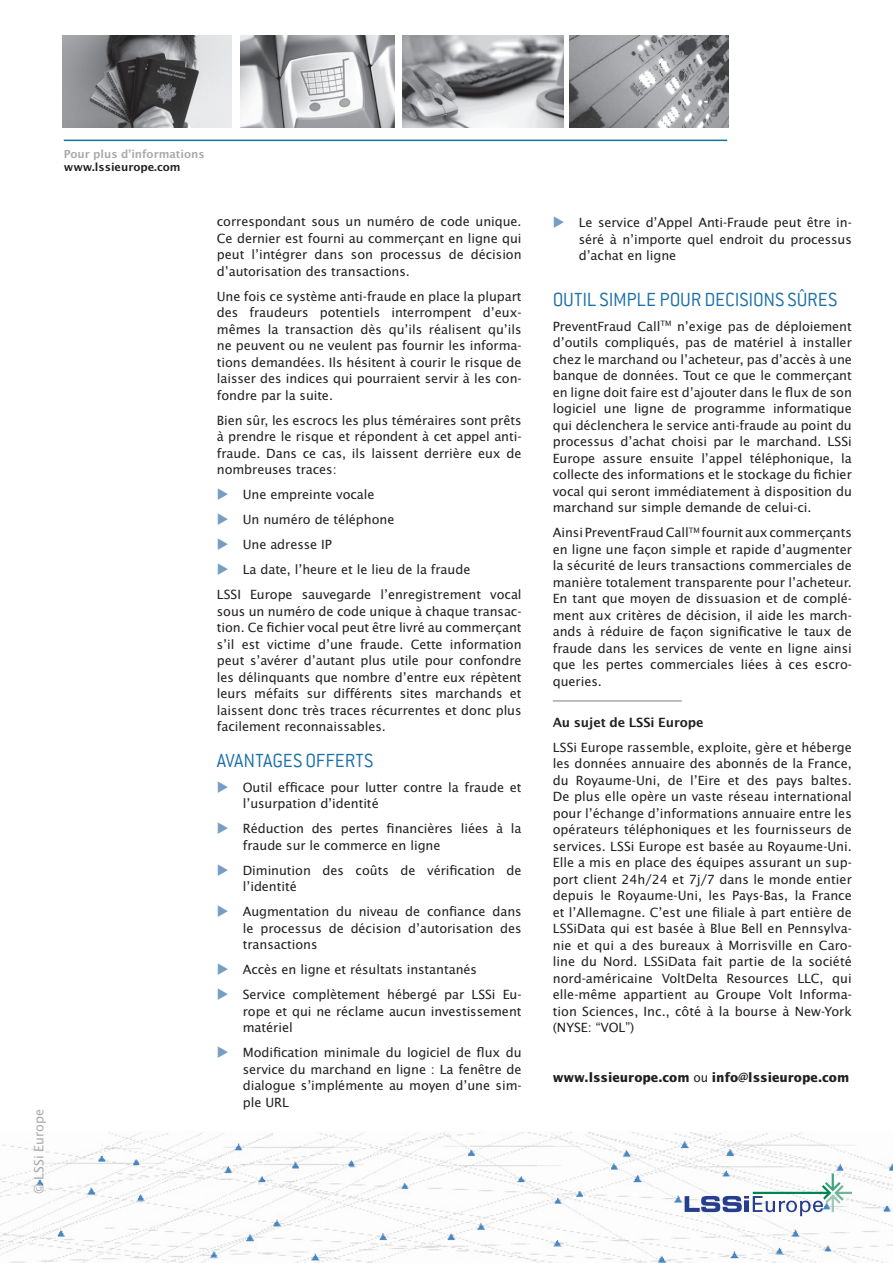
<style>
.page{position:relative;width:893px;height:1263px;background:#fff}
.page>*{position:absolute;margin:0;border:0;box-sizing:border-box;transform-origin:0 0}
.t1{font:300 21px "Conduit ITC";letter-spacing:-.005em;color:#1d71a9}
.t2{font:13.8px/16.5px "Lucida Sans TEF";letter-spacing:-.005em;color:#231f20;text-align:justify}
.t3{font:700 13.8px "Lucida Sans TEF";color:#231f20;scale:.95 1}
.About_Volt{font:600 13.8px "Lucida Sans TEF";letter-spacing:-.005em;color:#231f20}
.fliesstext{font:13.8px "Lucida Sans TEF";letter-spacing:-.005em;color:#a8a9ad}
.t4{font:600 12px "Lucida Sans TEF";color:#a8a9ad}
.t5{font:600 12px "Lucida Sans TEF";color:#231f20}
.s1{color:#769dc4}
.s2{font-weight:400}
</style>
<div class="page">
<img style="left:0;top:1131px;width:893px;height:132px">
<hr style="left:553px;top:700px;width:129px;height:2px;background:#a8a9ad">
<svg style="left:685px;top:1174px;width:167px;height:42px"></svg>
<hr style="left:64px;top:140px;width:663px;height:1px;background:#0d74a8">
<img style="left:62px;top:36px;width:169px;height:92px">
<img style="left:403px;top:35px;width:160px;height:93px">
<img style="left:240px;top:35px;width:155px;height:93px">
<img style="left:570px;top:35px;width:159px;height:93px">
<p class="fliesstext" style="left:31px;top:1194px;width:86px;rotate:-90deg">© LSSi Europe</p>
<p class="t4" style="left:64px;top:147px;width:142px">Pour plus d’informations</p>
<p class="t5" style="left:64px;top:160px;width:118px">www.lssieurope.com</p>
<p class="t2" style="left:217px;top:214px;width:306px">correspondant sous un numéro de code unique.<br>Ce dernier est fourni au commerçant en ligne qui peut l’intégrer dans son processus de décision d’autorisation des transactions.</p>
<p class="t2" style="left:217px;top:289px;width:306px">Une fois ce système anti-fraude en place la plupart des fraudeurs potentiels interrompent d’eux&shy;mêmes la transaction dès qu’ils réalisent qu’ils ne peuvent ou ne veulent pas fournir les informa&shy;tions demandées. Ils hésitent à courir le risque de laisser des indices qui pourraient servir à les con&shy;fondre par la suite.</p>
<p class="t2" style="left:217px;top:413px;width:306px">Bien sûr, les escrocs les plus téméraires sont prêts à prendre le risque et répondent à cet appel anti&shy;fraude. Dans ce cas, ils laissent derrière eux de nombreuses traces:</p>
<p class="t2" style="left:217px;top:487px;width:159px"><span class="s1">◆</span> Une empreinte vocale</p>
<p class="t2" style="left:217px;top:512px;width:179px"><span class="s1">◆</span> Un numéro de téléphone</p>
<p class="t2" style="left:217px;top:537px;width:117px"><span class="s1">◆</span> Une adresse IP</p>
<p class="t2" style="left:217px;top:562px;width:255px"><span class="s1">◆</span> La date, l’heure et le lieu de la fraude</p>
<p class="t2" style="left:217px;top:587px;width:306px">LSSI Europe sauvegarde l’enregistrement vocal sous un numéro de code unique à chaque transac&shy;tion. Ce fichier vocal peut être livré au commerçant s’il est victime d’une fraude. Cette information peut s’avérer d’autant plus utile pour confondre les délinquants que nombre d’entre eux répètent leurs méfaits sur différents sites marchands et laissent donc très traces récurrentes et donc plus facilement reconnaissables.</p>
<p class="t1" style="left:217px;top:749px;width:158px">AVANTAGES OFFERTS</p>
<p class="t2" style="left:243px;top:780px;width:280px;text-indent:-26px"><span class="s1">◆</span> Outil efficace pour lutter contre la fraude et l’usurpation d’identité</p>
<p class="t2" style="left:243px;top:821px;width:280px;text-indent:-26px"><span class="s1">◆</span> Réduction des pertes financières liées à la fraude sur le commerce en ligne</p>
<p class="t2" style="left:243px;top:863px;width:280px;text-indent:-26px"><span class="s1">◆</span> Diminution des coûts de vérification de l’identité</p>
<p class="t2" style="left:243px;top:904px;width:280px;text-indent:-26px"><span class="s1">◆</span> Augmentation du niveau de confiance dans le processus de décision d’autorisation des transactions</p>
<p class="t2" style="left:217px;top:962px;width:262px"><span class="s1">◆</span> Accès en ligne et résultats instantanés</p>
<p class="t2" style="left:243px;top:987px;width:280px;text-indent:-26px"><span class="s1">◆</span> Service complètement hébergé par LSSi Eu&shy;rope et qui ne réclame aucun investissement matériel</p>
<p class="t2" style="left:243px;top:1045px;width:280px;text-indent:-26px"><span class="s1">◆</span> Modification minimale du logiciel de flux du service du marchand en ligne : La fenêtre de dialogue s’implémente au moyen d’une sim&shy;ple URL</p>
<p class="t2" style="left:579px;top:215px;width:275px;text-indent:-26px"><span class="s1">◆</span> Le service d’Appel Anti-Fraude peut être in&shy;séré à n’importe quel endroit du processus d’achat en ligne</p>
<p class="t1" style="left:553px;top:288px;width:286px">OUTIL SIMPLE POUR DECISIONS SÛRES</p>
<p class="t2" style="left:553px;top:318px;width:301px">PreventFraud Call<sup>TM</sup> n’exige pas de déploiement d’outils compliqués, pas de matériel à installer chez le marchand ou l’acheteur, pas d’accès à une banque de données. Tout ce que le commerçant en ligne doit faire est d’ajouter dans le flux de son logiciel une ligne de programme informatique qui déclenchera le service anti-fraude au point du processus d’achat choisi par le marchand. LSSi Europe assure ensuite l’appel téléphonique, la collecte des informations et le stockage du fichier vocal qui seront immédiatement à disposition du marchand sur simple demande de celui-ci.</p>
<p class="t2" style="left:553px;top:525px;width:301px">Ainsi PreventFraud Call<sup>TM</sup> fournit aux commerçants en ligne une façon simple et rapide d’augmenter la sécurité de leurs transactions commerciales de manière totalement transparente pour l’acheteur.<br>En tant que moyen de dissuasion et de complé&shy;ment aux critères de décision, il aide les march&shy;ands à réduire de façon significative le taux de fraude dans les services de vente en ligne ainsi que les pertes commerciales liées à ces escro&shy;queries.</p>
<p class="About_Volt" style="left:553px;top:715px;width:152px">Au sujet de LSSi Europe</p>
<p class="t2" style="left:553px;top:740px;width:301px">LSSi Europe rassemble, exploite, gère et héberge les données annuaire des abonnés de la France, du Royaume-Uni, de l’Eire et des pays baltes.<br>De plus elle opère un vaste réseau international pour l’échange d’informations annuaire entre les opérateurs téléphoniques et les fournisseurs de services. LSSi Europe est basée au Royaume-Uni.<br>Elle a mis en place des équipes assurant un sup&shy;port client 24h/24 et 7j/7 dans le monde entier depuis le Royaume-Uni, les Pays-Bas, la France et l’Allemagne. C’est une filiale à part entière de LSSiData qui est basée à Blue Bell en Pennsylva&shy;nie et qui a des bureaux à Morrisville en Caro&shy;line du Nord. LSSiData fait partie de la société nord-américaine VoltDelta Resources LLC, qui elle-même appartient au Groupe Volt Informa&shy;tion Sciences, Inc., côté à la bourse à New-York (NYSE: “VOL”)</p>
<p class="t3" style="left:553px;top:1069px;width:313px">www.lssieurope.com <span class="s2">ou</span> info@lssieurope.com</p>
</div>
